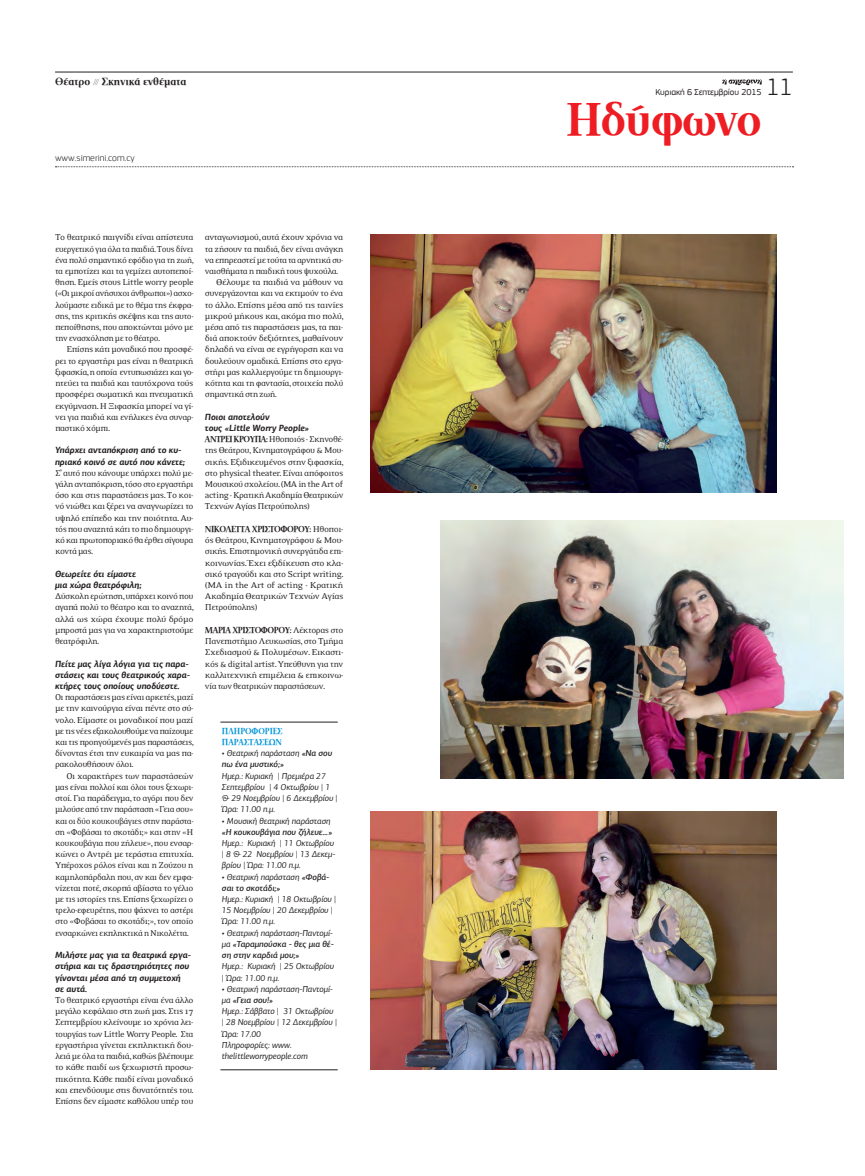
<style>
.page{position:relative;width:865px;height:1176px;background:#fff}
.page>*{position:absolute;margin:0;border:0;box-sizing:border-box;transform-origin:0 0}
.t1{font:700 45.5px "PF Document";letter-spacing:-.025em;color:#ee1d23;scale:1.05 1}
.t2{font:300 25px "PF Square Sans Pro";color:#231f20}
.t3{font:700 10.5px "PF Document";color:#231f20;scale:1.05 1}
.t4{font:9.8px/11.2px "PF Executive";letter-spacing:-.05em;color:#231f20;text-align:justify}
.t5{font:9.8px "PF Executive";letter-spacing:-.05em;color:#231f20;scale:1.04 1}
.t6{font:300 9.5px "PF Square Sans Pro";color:#231f20}
.t7{font:italic 700 9px/11.2px "PF Agora Sans Pro";color:#231f20}
.t8{font:9px "PF Square Sans Pro";letter-spacing:-.01em;color:#231f20}
.t9{font:italic 8.7px/11.2px "PF Agora Sans Pro";letter-spacing:-.005em;color:#231f20}
.t10{font:italic 500 8.7px/11.2px "PF Agora Sans Pro";letter-spacing:-.005em;color:#231f20}
.t11{font:700 8.7px "PF Document";letter-spacing:-.05em;color:#231f20}
.t12{font:700 8.7px/11.2px "PF Document";letter-spacing:-.005em;color:#0095d9}
.s1{font-family:"PF Document";font-weight:700;font-size:8.7px}
.s2{font-family:"PF Executive";font-weight:400;font-size:9.8px}
.s3{font-weight:400}
.s4{font-weight:500}
</style>
<div class="page">
<svg style="left:55px;top:166px;width:738px;height:1px"></svg>
<hr style="left:55px;top:72px;width:737px;height:1px;background:#231f20">
<svg style="left:722px;top:79px;width:39px;height:6px"></svg>
<svg style="left:93px;top:79px;width:6px;height:6px"></svg>
<hr style="left:220px;top:722px;width:117px;height:1px;background:#231f20">
<hr style="left:220px;top:1069px;width:117px;height:1px;background:#231f20">
<img style="left:371px;top:235px;width:405px;height:258px">
<img style="left:440px;top:520px;width:403px;height:258px">
<img style="left:371px;top:811px;width:405px;height:258px">
<p class="t3" style="left:55px;top:73px;width:127px">Θέατρο Σκηνικά ενθέματα</p>
<p class="t6" style="left:55px;top:153px;width:81px">www.simerini.com.cy</p>
<p class="t4" style="left:55px;top:232px;width:140px">Το θεατρικό παιγνίδι είναι απίστευτα ευεργετικό για όλα τα παιδιά.Τους δίνει ένα πολύ σημαντικό εφόδιο για τη ζωή, τα εμποτίζει και τα γεμίζει αυτοπεποί&shy;θηση. Εμείς στους Little worry people («Οι μικροί ανήσυχοι άνθρωποι») ασχο&shy;λούμαστε ειδικά με το θέμα της έκφρα&shy;σης, της κριτικής σκέψης και της αυτο&shy;πεποίθησης, που αποκτώνται μόνο με την ενασχόληση με το θέατρο.</p>
<p class="t4" style="left:55px;top:344px;width:140px;text-indent:11px">Επίσης κάτι μοναδικό που προσφέ&shy;ρει το εργαστήρι μας είναι η θεατρική ξιφασκία,η οποία εντυπωσιάζει και γο&shy;ητεύει τα παιδιά και ταυτόχρονα τούς προσφέρει σωματική και πνευματική εκγύμναση. Η Ξιφασκία μπορεί να γί&shy;νει για παιδιά και ενήλικες ένα συναρ&shy;παστικό χόμπι.</p>
<p class="t7" style="left:55px;top:445px;width:131px">Υπάρχει ανταπόκριση από το κυ&shy;πριακό κοινό σε αυτό που κάνετε;</p>
<p class="t4" style="left:55px;top:467px;width:140px">Σ’ αυτό που κάνουμε υπάρχει πολύ με&shy;γάλη ανταπόκριση,τόσο στο εργαστήρι όσο και στις παραστάσεις μας. Το κοι&shy;νό νιώθει και ξέρει να αναγνωρίζει το υψηλό επίπεδο και την ποιότητα. Αυ&shy;τός που αναζητά κάτι το πιο δημιουργι&shy;κό και πρωτοποριακό θα έρθει σίγουρα κοντά μας.</p>
<p class="t7" style="left:55px;top:568px;width:88px">Θεωρείτε ότι είμαστε μια χώρα θεατρόφιλη;</p>
<p class="t4" style="left:55px;top:591px;width:140px">Δύσκολη ερώτηση,υπάρχει κοινό που αγαπά πολύ το θέατρο και το αναζητά, αλλά ως χώρα έχουμε πολύ δρόμο μπροστά μας για να χαρακτηριστούμε θεατρόφιλη.</p>
<p class="t7" style="left:55px;top:658px;width:136px">Πείτε μας λίγα λόγια για τις παρα&shy;στάσεις και τους θεατρικούς χαρα&shy;κτήρες τους οποίους υποδύεστε.</p>
<p class="t4" style="left:55px;top:692px;width:140px">Οι παραστάσεις μας είναι αρκετές,μαζί με την καινούργια είναι πέντε στο σύ&shy;νολο. Είμαστε οι μοναδικοί που μαζί με τις νέες εξακολουθούμε να παίζουμε και τις προηγούμενές μας παραστάσεις, δίνοντας έτσι την ευκαιρία να μας πα&shy;ρακολουθήσουν όλοι.</p>
<p class="t4" style="left:55px;top:770px;width:140px;text-indent:11px">Οι χαρακτήρες των παραστάσεών μας είναι πολλοί και όλοι τους ξεχωρι&shy;στοί. Για παράδειγμα, το αγόρι που δεν μιλούσε από την παράσταση «Γεια σου» και οι δύο κουκουβάγιες στην παράστα&shy;ση «Φοβάσαι το σκοτάδι;» και στην «Η κουκουβάγια που ζήλευε», που ενσαρ&shy;κώνει ο Αντρέι με τεράστια επιτυχία.<br>Υπέροχος ρόλος είναι και η Ζούζου η καμηλοπάρδαλη που, αν και δεν εμφα&shy;νίζεται ποτέ, σκορπά αβίαστα το γέλιο με τις ιστορίες της. Επίσης ξεχωρίζει ο τρελο-εφευρέτης, που ψάχνει το αστέρι στο «Φοβάσαι το σκοτάδι;», τον οποίο ενσαρκώνει εκπληκτικά η Νικολέττα.</p>
<p class="t7" style="left:55px;top:949px;width:137px">Μιλήστε μας για τα θεατρικά εργα&shy;στήρια και τις δραστηριότητες που γίνονται μέσα από τη συμμετοχή σε αυτά.</p>
<p class="t4" style="left:55px;top:994px;width:140px">Το θεατρικό εργαστήρι είναι ένα άλλο μεγάλο κεφάλαιο στη ζωή μας. Στις 17<br>Σεπτεμβρίου κλείνουμε 10 χρόνια λει&shy;τουργίας των Little Worry People. Στα εργαστήρια γίνεται εκπληκτική δου&shy;λειά με όλα τα παιδιά,καθώς βλέπουμε το κάθε παιδί ως ξεχωριστή προσω&shy;πικότητα. Κάθε παιδί είναι μοναδικό και επενδύουμε στις δυνατότητές του.<br>Επίσης δεν είμαστε καθόλου υπέρ του</p>
<p class="t4" style="left:205px;top:232px;width:140px">ανταγωνισμού, αυτά έχουν χρόνια να</p>
<p class="t4" style="left:205px;top:243px;width:140px">τα ζήσουν τα παιδιά, δεν είναι ανάγκη</p>
<p class="t4" style="left:205px;top:254px;width:140px">να επηρεαστεί με τούτα τα αρνητικά συ-</p>
<p class="t4" style="left:205px;top:265px;width:135px">ναισθήματα η παιδική τους ψυχούλα.</p>
<p class="t5" style="left:216px;top:277px;width:124px">Θέλουμε τα παιδιά να μάθουν να</p>
<p class="t4" style="left:205px;top:288px;width:140px">συνεργάζονται και να εκτιμούν το ένα</p>
<p class="t5" style="left:205px;top:300px;width:135px">το άλλο. Επίσης μέσα από τις ταινίες</p>
<p class="t4" style="left:205px;top:310px;width:140px">μικρού μήκους και, ακόμα πιο πολύ,</p>
<p class="t4" style="left:205px;top:321px;width:140px">μέσα από τις παραστάσεις μας, τα παι-</p>
<p class="t5" style="left:205px;top:333px;width:134px">διά αποκτούν δεξιότητες, μαθαίνουν</p>
<p class="t4" style="left:205px;top:344px;width:140px">δηλαδή να είναι σε εγρήγορση και να</p>
<p class="t4" style="left:205px;top:355px;width:140px">δουλεύουν ομαδικά. Επίσης στο εργα-</p>
<p class="t4" style="left:205px;top:366px;width:140px">στήρι μας καλλιεργούμε τη δημιουργι-</p>
<p class="t4" style="left:205px;top:378px;width:140px">κότητα και τη φαντασία, στοιχεία πολύ</p>
<p class="t4" style="left:205px;top:389px;width:74px">σημαντικά στη ζωή.</p>
<p class="t7" style="left:205px;top:411px;width:106px">Ποιοι αποτελούν<br>τους «Little Worry People»</p>
<p class="t4" style="left:205px;top:434px;width:140px"><span class="s1">ΑΝΤΡΕΙ ΚΡΟΥΠΑ:</span> Ηθοποιός - Σκηνοθέ&shy;της Θεάτρου, Κινηματογράφου &amp; Μου&shy;σικής. Εξιδικευμένος στην ξιφασκία, στο physical theater. Είναι απόφοιτος Μουσικού σχολείου.(ΜΑ in the Αrt of acting - Κρατική Ακαδημία Θεατρικών Τεχνών Αγίας Πετρούπολης)</p>
<p class="t11" style="left:205px;top:522px;width:140px">ΝΙΚΟΛΕΤΤΑ ΧΡΙΣΤΟΦΟΡΟΥ: <span class="s2">Ηθοποι-</span></p>
<p class="t4" style="left:205px;top:535px;width:140px">ός Θεάτρου, Κινηματογράφου &amp; Μου&shy;σικής. Επιστημονική συνεργάτιδα επι&shy;κοινωνίας. Έχει εξιδίκευση στο κλα&shy;σικό τραγούδι και στο Script writing. (MΑ in the Αrt of acting - Κρατική Ακαδημία Θεατρικών Τεχνών Αγίας Πετρούπολης)</p>
<p class="t11" style="left:205px;top:623px;width:140px">ΜΑΡΙΑ ΧΡΙΣΤΟΦΟΡΟΥ: <span class="s2">Λέκτορας στο</span></p>
<p class="t4" style="left:205px;top:635px;width:140px">Πανεπιστήμιο Λευκωσίας, στο Τμήμα Σχεδιασμού &amp; Πολυμέσων. Εικαστι&shy;κός &amp; digital artist. Υπεύθυνη για την καλλιτεχνική επιμέλεια &amp; επικοινω&shy;νία των θεατρικών παραστάσεων.</p>
<p class="t12" style="left:222px;top:724px;width:62px">ΠΛΗΡΟΦΟΡΙΕΣ<br>ΠΑΡΑΣΤΑΣΕΩΝ</p>
<p class="t10" style="left:222px;top:748px;width:112px"><span class="s3">• Θεατρική παράσταση</span> «Να σου πω ένα μυστικό;»</p>
<p class="t9" style="left:222px;top:770px;width:117px">Ημερ.: Κυριακή | Πρεμιέρα 27<br>Σεπτεμβρίου | 4 Οκτωβρίου | 1 &amp; 29 Νοεμβρίου | 6 Δεκεμβρίου |<br>Ώρα: 11.00 π.μ.</p>
<p class="t9" style="left:222px;top:815px;width:110px">• Mουσική θεατρική παράσταση</p>
<p class="t10" style="left:222px;top:826px;width:112px">«H κουκουβάγια που ζήλευε…»</p>
<p class="t9" style="left:222px;top:837px;width:115px">Ημερ.: Κυριακή | 11 Οκτωβρίου | 8 &amp; 22 Νοεμβρίου | 13 Δεκεμ&shy;βρίου | Ώρα: 11.00 π.μ.</p>
<p class="t10" style="left:222px;top:871px;width:109px"><span class="s3">• Θεατρική παράσταση</span> «Φοβά&shy;σαι το σκοτάδι;»</p>
<p class="t9" style="left:222px;top:893px;width:116px">Ημερ.: Κυριακή | 18 Οκτωβρίου |<br>15 Νοεμβρίου | 20 Δεκεμβρίου |<br>Ώρα: 11.00 π.μ.</p>
<p class="t10" style="left:222px;top:927px;width:113px;text-align:justify"><span class="s3">• Θεατρική παράσταση-Παντομί&shy;μα</span> «Ταραμπούσκα - θες μια θέ&shy;ση στην καρδιά μου;»</p>
<p class="t9" style="left:222px;top:961px;width:114px">Ημερ.: Κυριακή | 25 Οκτωβρίου | Ώρα: 11.00 π.μ.</p>
<p class="t9" style="left:222px;top:983px;width:117px">• Θεατρική παράσταση-Παντομί&shy;μα <span class="s4">«Γεια σου!»<br></span>Ημερ.: Σάββατο | 31 Οκτωβρίου | 28 Νοεμβρίου | 12 Δεκεμβρίου |<br>Ώρα: 17.00<br>Πληροφορίες: www. thelittleworrypeople.com</p>
<h2 class="t2" style="left:766px;top:72px;width:28px">11</h2>
<p class="t8" style="left:655px;top:87px;width:108px">Κυριακή 6 Σεπτεμβρίου 2015</p>
<h1 class="t1" style="left:566px;top:83px;width:187px">Ηδύφωνο</h1>
</div>
